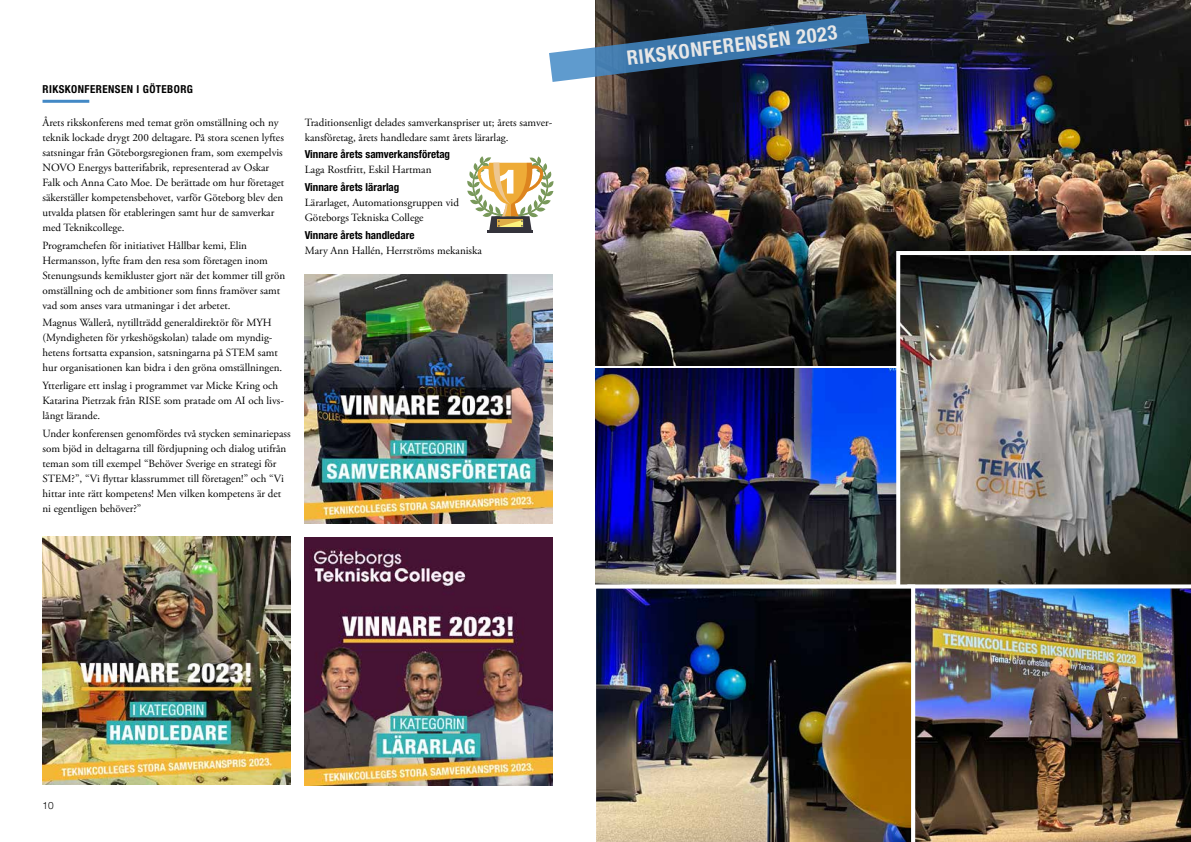
<style>
.page{position:relative;width:1191px;height:842px;background:#fff}
.page>*{position:absolute;margin:0;border:0;box-sizing:border-box;transform-origin:0 0}
.t1{font:700 condensed 20px "Helvetica Neue LT Pro";color:#e7e7e7}
.t2{font:11px/15px "Adobe Garamond Pro";color:#000}
.t3{font:700 condensed 11px "Helvetica Neue LT Pro";color:#000}
.t4{font:700 condensed 11px "Helvetica Neue LT Std";letter-spacing:.04em;color:#000}
.t5{font:300 10px "Helvetica Neue LT Std";color:#000}
</style>
<div class="page">
<hr style="left:43px;top:100px;width:46px;height:3px;background:#4389c6">
<img style="left:43px;top:537px;width:248px;height:248px">
<img style="left:305px;top:537px;width:248px;height:248px">
<img style="left:305px;top:275px;width:248px;height:248px">
<img style="left:595px;top:0;width:596px;height:365px">
<img style="left:595px;top:369px;width:301px;height:215px">
<img style="left:896px;top:251px;width:295px;height:333px">
<img style="left:915px;top:584px;width:276px;height:258px">
<img style="left:595px;top:584px;width:320px;height:258px">
<svg style="left:549px;top:14px;width:320px;height:68px"></svg>
<hr style="left:487px;top:231px;width:46px;height:2px;background:#34333b">
<svg style="left:467px;top:156px;width:87px;height:75px"></svg>
<p class="t4" style="left:43px;top:82px;width:152px">RIKSKONFERENSEN I GÖTEBORG</p>
<p class="t2" style="left:43px;top:115px;width:243px">Årets rikskonferens med temat grön omställning och ny teknik lockade drygt 200 deltagare. På stora scenen lyftes satsningar från Göteborgsregionen fram, som exempelvis NOVO Energys batterifabrik, representerad av Oskar Falk och Anna Cato Moe. De berättade om hur företaget säkerställer kompetensbehovet, varför Göteborg blev den utvalda platsen för etableringen samt hur de samverkar med Teknikcollege.</p>
<p class="t2" style="left:43px;top:238px;width:244px">Programchefen för initiativet Hållbar kemi, Elin Hermansson, lyfte fram den resa som företagen inom Stenungsunds kemikluster gjort när det kommer till grön omställning och de ambitioner som finns framöver samt vad som anses vara utmaningar i det arbetet.</p>
<p class="t2" style="left:43px;top:316px;width:241px">Magnus Wallerå, nytillträdd generaldirektör för MYH (Myndigheten för yrkeshögskolan) talade om myndig&shy;hetens fortsatta expansion, satsningarna på STEM samt hur organisationen kan bidra i den gröna omställningen.</p>
<p class="t2" style="left:43px;top:379px;width:243px">Ytterligare ett inslag i programmet var Micke Kring och<br>Katarina Pietrzak från RISE som pratade om AI och livs&shy;långt lärande.</p>
<p class="t2" style="left:43px;top:426px;width:250px">Under konferensen genomfördes två stycken seminariepass som bjöd in deltagarna till fördjupning och dialog utifrån teman som till exempel “Behöver Sverige en strategi för STEM?”, “Vi flyttar klassrummet till företagen!” och “Vi hittar inte rätt kompetens! Men vilken kompetens är det ni egentligen behöver?”</p>
<p class="t2" style="left:305px;top:115px;width:249px">Traditionsenligt delades samverkanspriser ut; årets samver&shy;kansföretag, årets handledare samt årets lärarlag.</p>
<p class="t3" style="left:305px;top:148px;width:147px">Vinnare årets samverkansföretag</p>
<p class="t2" style="left:305px;top:163px;width:128px">Laga Rostfritt, Eskil Hartman</p>
<p class="t3" style="left:305px;top:181px;width:96px">Vinnare årets lärarlag</p>
<p class="t2" style="left:305px;top:196px;width:156px">Lärarlaget, Automationsgruppen vid<br>Göteborgs Tekniska College</p>
<p class="t3" style="left:305px;top:229px;width:111px">Vinnare årets handledare</p>
<p class="t2" style="left:305px;top:244px;width:179px">Mary Ann Hallén, Herrströms mekaniska</p>
<h1 class="t1" style="left:625px;top:46px;width:213px;rotate:-7deg">RIKSKONFERENSEN 2023</h1>
<p class="t5" style="left:43px;top:800px;width:13px">10</p>
</div>
